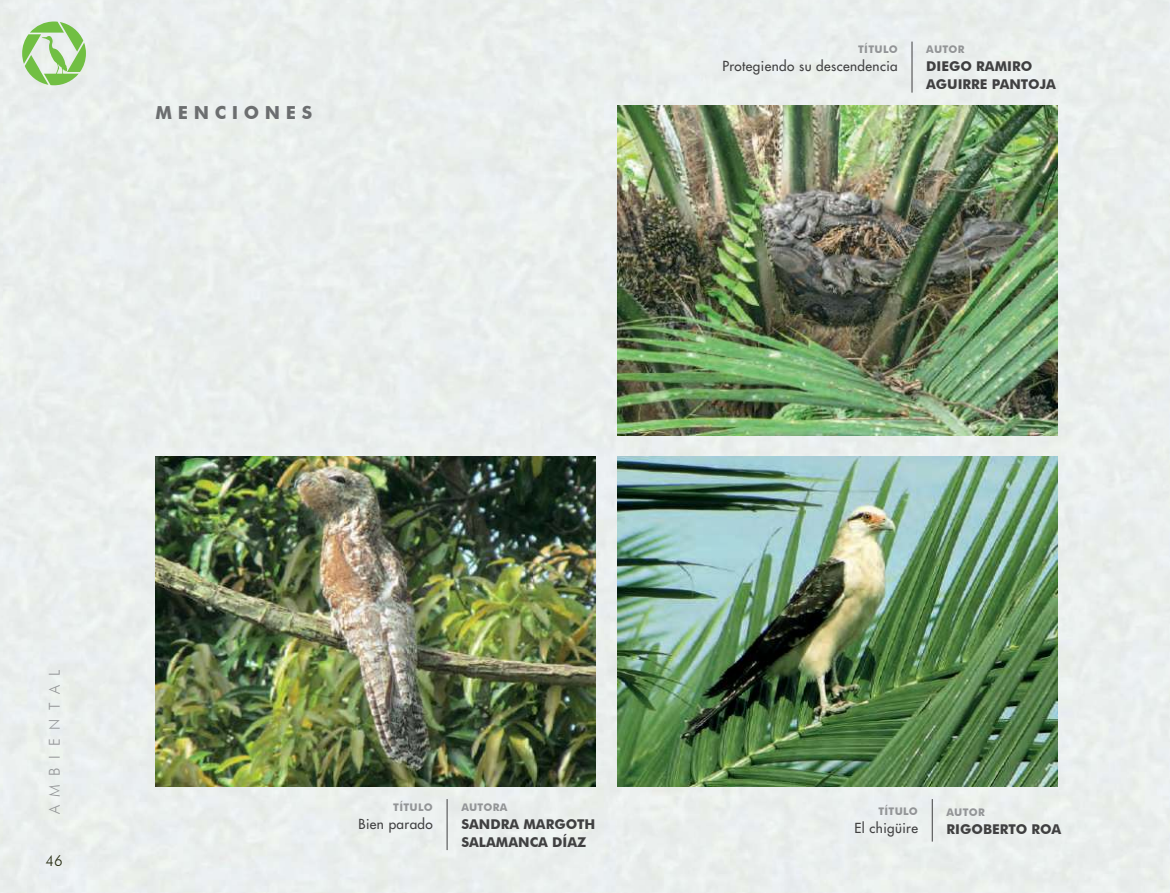
<style>
.page{position:relative;width:1170px;height:893px;background:#fff}
.page>*{position:absolute;margin:0;border:0;box-sizing:border-box;transform-origin:0 0}
.t1{font:700 18px "Futura BT";color:#6c6e70}
.t2{font:300 15px "Futura BT";color:#939597}
.t3{font:300 15px "Futura BT";color:#252b10}
.t4{font:700 13.5px/18px "Futura BT";color:#404041}
.t5{font:500 13.5px "Futura Std";letter-spacing:.03em;color:#404041}
.t6{font:700 10.5px "Futura BT";letter-spacing:.03em;color:#939597}
</style>
<div class="page">
<div style="left:0;top:0;width:1169px;height:893px;background:#eaefee"></div>
<img style="left:617px;top:105px;width:440px;height:330px">
<img style="left:617px;top:456px;width:440px;height:330px">
<img style="left:156px;top:456px;width:439px;height:330px">
<hr style="left:931px;top:799px;width:1px;height:42px;background:#404041">
<hr style="left:446px;top:799px;width:1px;height:51px;background:#404041">
<hr style="left:911px;top:42px;width:1px;height:51px;background:#404041">
<svg style="left:22px;top:22px;width:64px;height:63px;background:#b3d89f"></svg>
<h1 class="t1" style="left:156px;top:105px;width:158px">M E N C I O N E S</h1>
<p class="t6" style="left:858px;top:45px;width:41px">TÍTULO</p>
<p class="t5" style="left:722px;top:58px;width:177px">Protegiendo su descendencia</p>
<p class="t6" style="left:926px;top:45px;width:40px">AUTOR</p>
<p class="t4" style="left:926px;top:58px;width:131px">DIEGO RAMIRO<br>AGUIRRE PANTOJA</p>
<p class="t2" style="left:49px;top:814px;width:146px;rotate:-90deg">A M B I E N T A L</p>
<p class="t3" style="left:45px;top:854px;width:19px">46</p>
<p class="t6" style="left:393px;top:802px;width:41px">TÍTULO</p>
<p class="t5" style="left:358px;top:815px;width:76px">Bien parado</p>
<p class="t6" style="left:461px;top:802px;width:48px">AUTORA</p>
<p class="t4" style="left:461px;top:815px;width:135px">SANDRA MARGOTH<br>SALAMANCA DÍAZ</p>
<p class="t6" style="left:878px;top:807px;width:41px">TÍTULO</p>
<p class="t5" style="left:854px;top:820px;width:65px">El chigüire</p>
<p class="t6" style="left:946px;top:808px;width:40px">AUTOR</p>
<p class="t4" style="left:946px;top:821px;width:116px">RIGOBERTO ROA</p>
</div>
